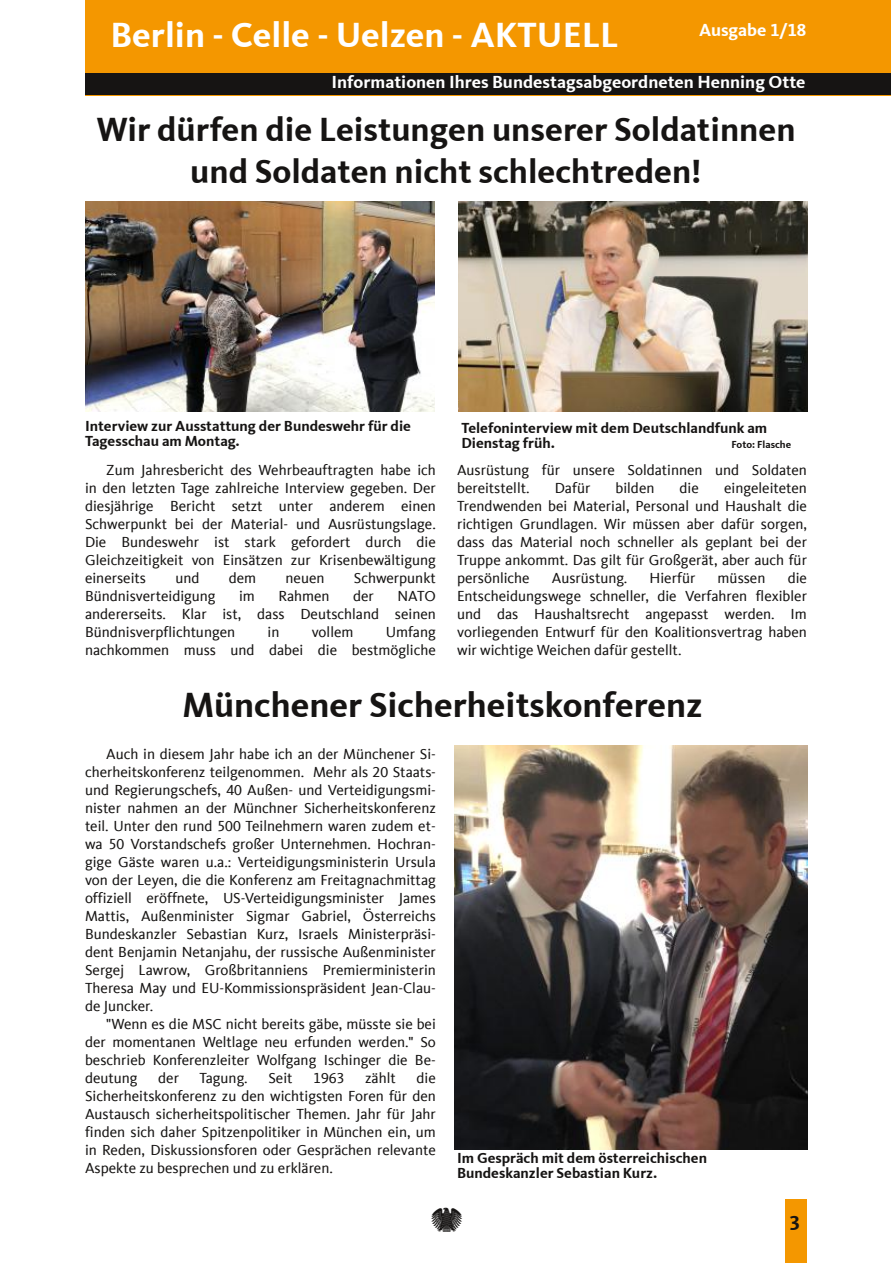
<style>
.page{position:relative;width:893px;height:1263px;background:#fff}
.page>*{position:absolute;margin:0;border:0;box-sizing:border-box;transform-origin:0 0}
.t1{font:700 36px "CDU Kievit Tab";color:#161413}
.t2{font:700 36px "CDU Kievit Tab";color:#fff}
.t3{font:700 34.5px/42px "CDU Kievit Tab";color:#161413;text-align:center}
.t4{font:700 21px "CDU Kievit Tab";color:#161413}
.t5{font:700 18px "CDU Kievit Tab";color:#fff}
.t6{font:15px/18px "CDU Kievit Tab";color:#161413;text-align:justify}
.t7{font:700 15px/15px "CDU Kievit Tab";color:#161413}
.t8{font:700 10.5px "CDU Kievit Tab";color:#161413}
</style>
<div class="page">
<div style="left:85px;top:0;width:806px;height:95px;background:#f49700"></div>
<div style="left:85px;top:73px;width:806px;height:22px;background:#161413"></div>
<div style="left:785px;top:1199px;width:21px;height:64px;background:#f49700"></div>
<img style="left:85px;top:202px;width:350px;height:210px">
<img style="left:458px;top:202px;width:350px;height:210px">
<img style="left:454px;top:746px;width:354px;height:403px">
<h1 class="t2" style="left:111px;top:22px;width:510px">Berlin - Celle - Uelzen - AKTUELL</h1>
<p class="t5" style="left:331px;top:76px;width:476px">Informationen Ihres Bundestagsabgeordneten Henning Otte</p>
<p class="t5" style="left:699px;top:24px;width:109px">Ausgabe 1/18</p>
<h2 class="t3" style="left:96px;top:112px;width:701px">Wir dürfen die Leistungen unserer Soldatinnen und Soldaten nicht schlechtreden!</h2>
<p class="t7" style="left:85px;top:420px;width:327px">Interview zur Ausstattung der Bundeswehr für die<br>Tagesschau am Montag.</p>
<p class="t6" style="left:85px;top:461px;width:352px;text-indent:21px">Zum Jahresbericht des Wehrbeauftragten habe ich in den letzten Tage zahlreiche Interview gegeben. Der diesjährige Bericht setzt unter anderem einen Schwerpunkt bei der Material- und Ausrüstungslage.<br>Die Bundeswehr ist stark gefordert durch die Gleichzeitigkeit von Einsätzen zur Krisenbewältigung einerseits</p>
<p class="t6" style="left:175px;top:569px;width:26px">und</p>
<p class="t6" style="left:229px;top:569px;width:29px">dem</p>
<p class="t6" style="left:286px;top:569px;width:40px">neuen</p>
<p class="t6" style="left:354px;top:569px;width:84px">Schwerpunkt</p>
<p class="t6" style="left:85px;top:587px;width:132px">Bündnisverteidigung</p>
<p class="t6" style="left:239px;top:587px;width:17px">im</p>
<p class="t6" style="left:278px;top:587px;width:53px">Rahmen</p>
<p class="t6" style="left:353px;top:587px;width:22px">der</p>
<p class="t6" style="left:85px;top:587px;width:352px;text-indent:312px">NATO andererseits. Klar ist, dass Deutschland seinen Bündnisverpflichtungen</p>
<p class="t6" style="left:85px;top:623px;width:352px;text-align:right">Umfang<br>nachkommen muss und dabei die bestmögliche</p>
<p class="t6" style="left:268px;top:623px;width:13px">in</p>
<p class="t6" style="left:312px;top:623px;width:43px">vollem</p>
<p class="t7" style="left:461px;top:421px;width:307px">Telefoninterview mit dem Deutschlandfunk am<br>Dienstag früh.</p>
<p class="t8" style="left:731px;top:440px;width:61px">Foto: Flasche</p>
<p class="t6" style="left:457px;top:461px;width:351px">Ausrüstung für unsere Soldatinnen und Soldaten bereitstellt.</p>
<p class="t6" style="left:555px;top:479px;width:37px">Dafür</p>
<p class="t6" style="left:615px;top:479px;width:40px">bilden</p>
<p class="t6" style="left:680px;top:479px;width:21px">die</p>
<p class="t6" style="left:457px;top:479px;width:351px;text-indent:267px">eingeleiteten Trendwenden bei Material, Personal und Haushalt die richtigen Grundlagen. Wir müssen aber dafür sorgen, dass das Material noch schneller als geplant bei der Truppe ankommt. Das gilt für Großgerät, aber auch für persönliche</p>
<p class="t6" style="left:552px;top:569px;width:77px">Ausrüstung.</p>
<p class="t6" style="left:650px;top:569px;width:47px">Hierfür</p>
<p class="t6" style="left:718px;top:569px;width:49px">müssen</p>
<p class="t6" style="left:457px;top:569px;width:351px;text-indent:331px">die Entscheidungswege schneller, die Verfahren flexibler und das Haushaltsrecht angepasst werden. Im vorliegenden Entwurf für den Koalitionsvertrag haben wir wichtige Weichen dafür gestellt.</p>
<h1 class="t1" style="left:182px;top:691px;width:522px">Münchener Sicherheitskonferenz</h1>
<p class="t6" style="left:85px;top:745px;width:352px;text-indent:21px">Auch in diesem Jahr habe ich an der Münchener Si&shy;cherheitskonferenz teilgenommen. Mehr als 20 Staats&shy;und Regierungschefs, 40 Außen- und Verteidigungsmi&shy;nister nahmen an der Münchner Sicherheitskonferenz teil. Unter den rund 500 Teilnehmern waren zudem et&shy;wa 50 Vorstandschefs großer Unternehmen. Hochran&shy;gige Gäste waren u.a.: Verteidigungsministerin Ursula von der Leyen, die die Konferenz am Freitagnachmittag offiziell eröffnete, US-Verteidigungsminister James Mattis, Außenminister Sigmar Gabriel, Österreichs Bundeskanzler Sebastian Kurz, Israels Ministerpräsi&shy;dent Benjamin Netanjahu, der russische Außenminister Sergej Lawrow, Großbritanniens Premierministerin Theresa May und EU-Kommissionspräsident Jean-Clau&shy;de Juncker.</p>
<p class="t6" style="left:85px;top:1015px;width:352px;text-indent:21px">"Wenn es die MSC nicht bereits gäbe, müsste sie bei der momentanen Weltlage neu erfunden werden." So beschrieb Konferenzleiter Wolfgang Ischinger die Be&shy;deutung</p>
<p class="t6" style="left:158px;top:1069px;width:22px">der</p>
<p class="t6" style="left:199px;top:1069px;width:50px">Tagung.</p>
<p class="t6" style="left:268px;top:1069px;width:26px">Seit</p>
<p class="t6" style="left:313px;top:1069px;width:33px">1963</p>
<p class="t6" style="left:365px;top:1069px;width:32px">zählt</p>
<p class="t6" style="left:85px;top:1069px;width:352px;text-indent:331px">die Sicherheitskonferenz zu den wichtigsten Foren für den Austausch sicherheitspolitischer Themen. Jahr für Jahr finden sich daher Spitzenpolitiker in München ein, um in Reden, Diskussionsforen oder Gesprächen relevante Aspekte zu besprechen und zu erklären.</p>
<p class="t7" style="left:457px;top:1152px;width:252px">Im Gespräch mit dem österreichischen<br>Bundeskanzler Sebastian Kurz.</p>
<h3 class="t4" style="left:789px;top:1216px;width:12px">3</h3>
</div>
